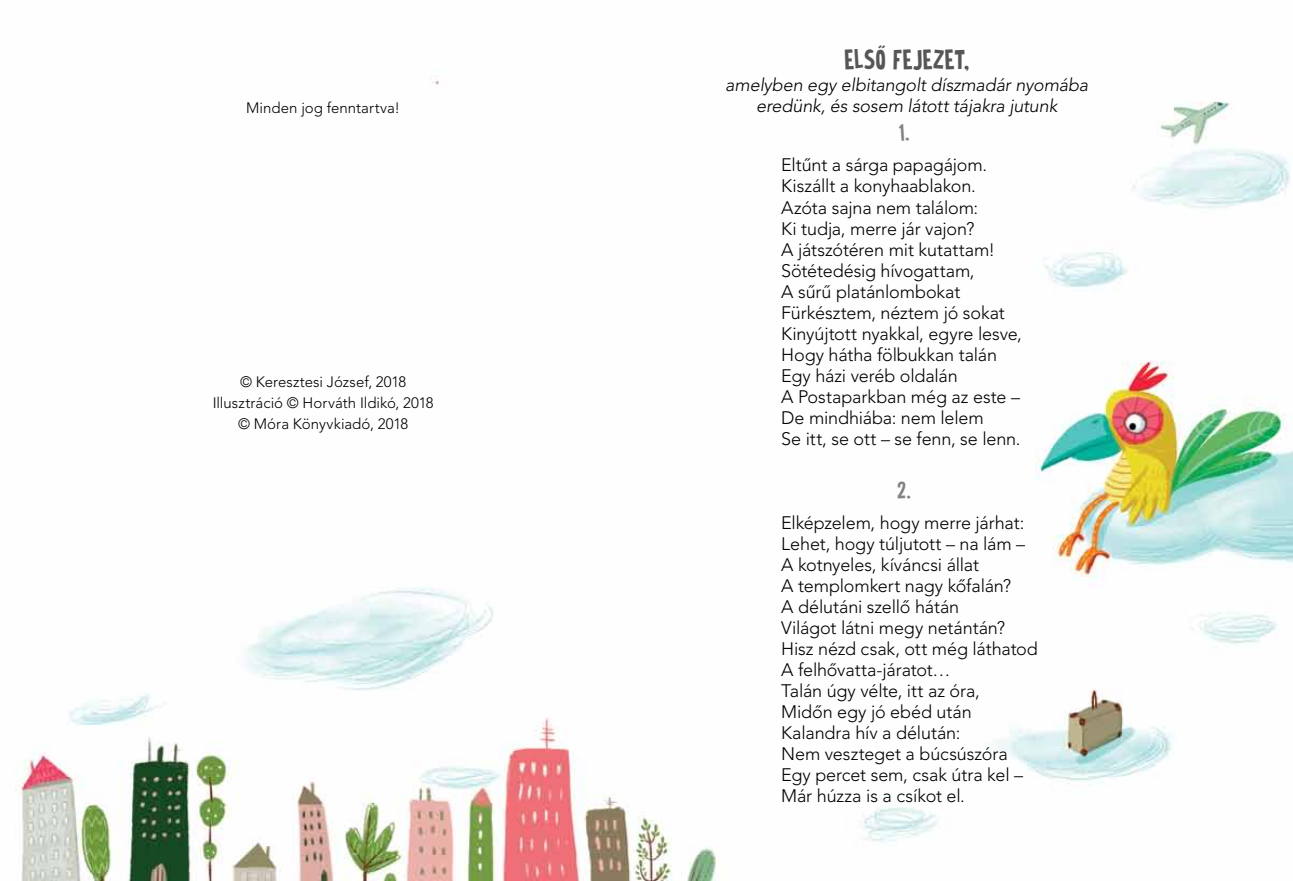
<style>
.page{position:relative;width:1293px;height:881px;background:#fff}
.page>*{position:absolute;margin:0;border:0;box-sizing:border-box;transform-origin:0 0}
.t1{font:27px "DK Prince Frog";letter-spacing:-.005em;color:#565659}
.t2{font:24px "DK Prince Frog";color:#808285}
.t3{font:300 18px/21px "Avenir LT Pro";letter-spacing:-.01em;color:#000}
.t4{font:italic 300 18px/21px "Avenir LT Pro";letter-spacing:-.005em;color:#000;text-align:center}
.t5{font:300 15px/21px "Avenir LT Pro";color:#000;text-align:center}
.s1{font-family:"Prince Frog"}
.s2{font-size:30px}
</style>
<div class="page">
<img style="left:15px;top:76px;width:1278px;height:804px">
<p class="t5" style="left:246px;top:98px;width:155px">Minden jog fenntartva!</p>
<p class="t5" style="left:213px;top:371px;width:223px">© Keresztesi József, 2018<br>Illusztráció © Horváth Ildikó, 2018 © Móra Könyvkiadó, 2018</p>
<h1 class="t1" style="left:844px;top:44px;width:127px"><span class="s1">ElsÕ</span> FEJEZET<span class="s2">,</span></h1>
<p class="t4" style="left:725px;top:75px;width:364px">amelyben egy elbitangolt díszmadár nyomába eredünk, és sosem látott tájakra jutunk</p>
<h2 class="t2" style="left:898px;top:118px;width:13px">1.</h2>
<p class="t3" style="left:781px;top:155px;width:242px">Eltűnt a sárga papagájom.<br>Kiszállt a konyhaablakon.<br>Azóta sajna nem találom:<br>Ki tudja, merre jár vajon?<br>A játszótéren mit kutattam!<br>Sötétedésig hívogattam,<br>A sűrű platánlombokat<br>Fürkésztem, néztem jó sokat<br>Kinyújtott nyakkal, egyre lesve,<br>Hogy hátha fölbukkan talán<br>Egy házi veréb oldalán<br>A Postaparkban még az este –<br>De mindhiába: nem lelem<br>Se itt, se ott – se fenn, se lenn.</p>
<h2 class="t2" style="left:897px;top:475px;width:15px">2.</h2>
<p class="t3" style="left:781px;top:512px;width:258px">Elképzelem, hogy merre járhat:<br>Lehet, hogy túljutott – na lám –<br>A kotnyeles, kíváncsi állat<br>A templomkert nagy kőfalán?<br>A délutáni szellő hátán<br>Világot látni megy netántán?<br>Hisz nézd csak, ott még láthatod<br>A felhővatta-járatot…<br>Talán úgy vélte, itt az óra,<br>Midőn egy jó ebéd után<br>Kalandra hív a délután:<br>Nem veszteget a búcsúszóra<br>Egy percet sem, csak útra kel –<br>Már húzza is a csíkot el.</p>
</div>
